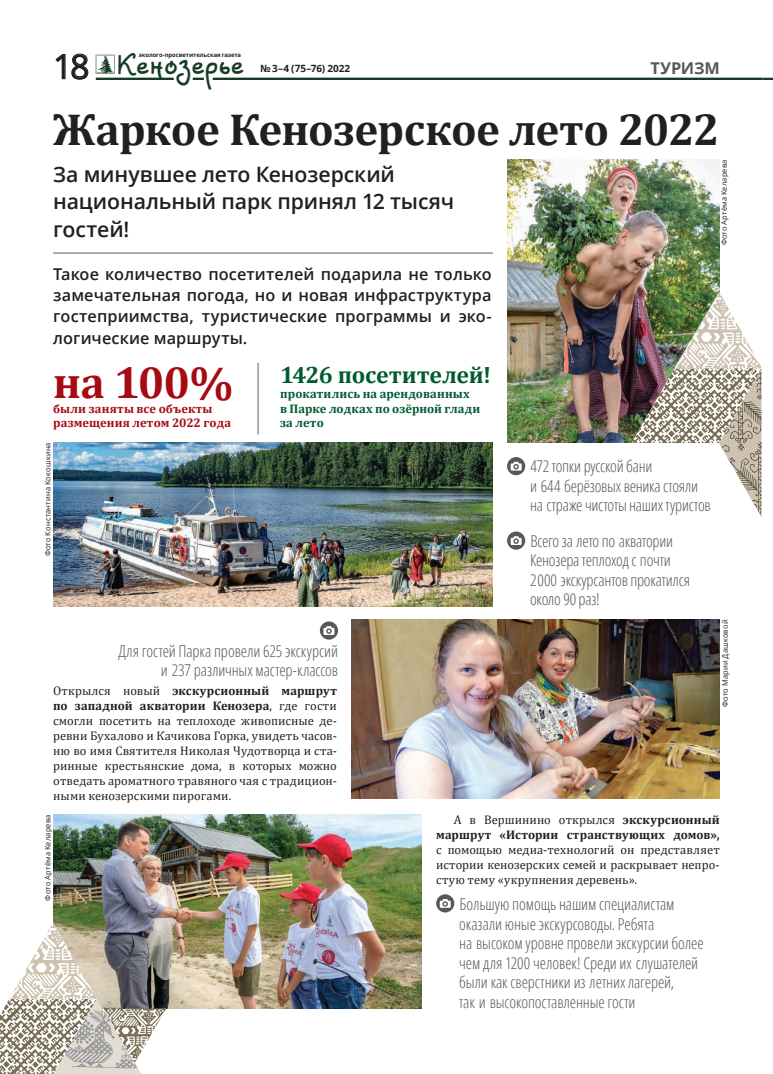
<style>
.page{position:relative;width:773px;height:1074px;background:#fff}
.page>*{position:absolute;margin:0;border:0;box-sizing:border-box;transform-origin:0 0}
.t1{font:700 45px "Cambria";letter-spacing:-.015em;color:#231f20}
.t2{font:700 45px "Cambria";color:#a70a12}
.t3{font:700 23.75px "Cambria";letter-spacing:-.005em;color:#005b31}
.t4{font:700 23.12px "Veles";letter-spacing:-.02em;color:#153c27}
.t5{font:600 21.25px/27.5px "Open Sans";letter-spacing:-.005em;color:#231f20}
.t6{font:300 condensed 16.25px/19.5px "Open Sans";letter-spacing:-.005em;color:#57585a}
.t7{font:600 16.25px/21.2px "Open Sans";letter-spacing:.005em;color:#231f20;text-align:justify}
.t8{font:700 16.25px "Open Sans";color:#57585a}
.t9{font:12.5px/14.9px "Cambria";letter-spacing:.005em;color:#231f20;text-align:justify}
.t10{font:700 12.5px/14.9px "Cambria";letter-spacing:.01em;color:#231f20;text-align:right}
.t11{font:700 12.5px/14.9px "Cambria";letter-spacing:.005em;color:#005b31}
.t12{font:700 12.5px/14.9px "Cambria";letter-spacing:.01em;color:#a70a12}
.t13{font:700 10px "Open Sans";letter-spacing:-.01em;color:#231f20}
.t14{font:7.5px "Open Sans";letter-spacing:.02em;color:#231f20}
.t15{font:700 5.88px "Open Sans";letter-spacing:-.01em;color:#231f20}
.s1{font-family:"Open Sans";font-weight:400;font-size:33.75px;color:#231f20}
.s2{font-weight:700}
.s3{font-weight:400}
</style>
<div class="page">
<svg style="left:55px;top:53px;width:34px;height:27px"></svg>
<hr style="left:96px;top:78px;width:78px;height:2px;background:#153c27">
<hr style="left:213px;top:78px;width:549px;height:2px;background:#153c27">
<svg style="left:762px;top:78px;width:10px;height:2px"></svg>
<svg style="left:193px;top:78px;width:11px;height:2px"></svg>
<svg style="left:96px;top:55px;width:19px;height:19px"></svg>
<hr style="left:53px;top:252px;width:440px;height:1px;background:#57585a">
<img style="left:507px;top:159px;width:212px;height:283px">
<img style="left:631px;top:292px;width:130px;height:224px">
<svg style="left:507px;top:457px;width:18px;height:18px"></svg>
<img style="left:53px;top:442px;width:440px;height:164px">
<svg style="left:507px;top:531px;width:18px;height:19px"></svg>
<img style="left:351px;top:620px;width:368px;height:178px">
<svg style="left:320px;top:621px;width:18px;height:18px"></svg>
<img style="left:53px;top:814px;width:369px;height:194px">
<svg style="left:436px;top:894px;width:18px;height:18px"></svg>
<svg style="left:0;top:923px;width:167px;height:151px"></svg>
<hr style="left:257px;top:363px;width:2px;height:71px;background:#a8a9ad">
<h3 class="t4" style="left:53px;top:52px;width:193px"><span class="s1">18</span> Кенозерье</h3>
<p class="t13" style="left:260px;top:61px;width:91px">№ 3–4 (75–76) 2022</p>
<p class="t15" style="left:139px;top:51px;width:104px">эколого-просветительская газета</p>
<p class="t8" style="left:650px;top:57px;width:44px">туризм</p>
<h1 class="t1" style="left:53px;top:97px;width:668px">Жаркое Кенозерское лето 2022</h1>
<h3 class="t5" style="left:53px;top:160px;width:402px">За минувшее лето Кенозерский национальный парк принял 12 тысяч гостей!</h3>
<p class="t7" style="left:53px;top:263px;width:440px">Такое количество посетителей подарила не только замечательная погода, но и новая инфраструктура гостеприимства, туристические программы и эко&shy;логические маршруты.</p>
<p class="t14" style="left:718px;top:245px;width:87px;rotate:-90deg">Фото Артёма Келарева</p>
<h1 class="t2" style="left:53px;top:350px;width:182px">на 100%</h1>
<p class="t12" style="left:53px;top:400px;width:179px">были заняты все объекты размещения летом 2022 года</p>
<p class="t14" style="left:43px;top:556px;width:116px;rotate:-90deg">Фото Константина Кокошкина</p>
<h2 class="t3" style="left:280px;top:358px;width:212px">1426 посетителей!</h2>
<p class="t11" style="left:280px;top:385px;width:202px">прокатились на арендованных<br>в Парке лодках по озёрной глади за лето</p>
<p class="t6" style="left:119px;top:640px;width:221px;text-align:right">Для гостей Парка провели 625 экскурсий и 237 различных мастер-классов</p>
<p class="t9" style="left:53px;top:683px;width:285px">Открылся новый <span class="s2">экскурсионный маршрут по западной акватории Кенозера</span>, где гости смогли посетить на теплоходе живописные де&shy;ревни Бухалово и Качикова Горка, увидеть часов&shy;ню во имя Святителя Николая Чудотворца и ста&shy;ринные крестьянские дома, в которых можно отведать ароматного травяного чая с традицион&shy;ными кенозерскими пирогами.</p>
<p class="t6" style="left:530px;top:456px;width:182px">472 топки русской бани<br>и 644 берёзовых веника стояли на страже чистоты наших туристов</p>
<p class="t6" style="left:530px;top:530px;width:162px">Всего за лето по акватории<br>Кенозера теплоход с почти<br>2 000 экскурсантов прокатился около 90 раз!</p>
<p class="t14" style="left:719px;top:707px;width:89px;rotate:-90deg">Фото Марии Дашковой</p>
<p class="t14" style="left:43px;top:900px;width:87px;rotate:-90deg">Фото Артёма Келарева</p>
<p class="t10" style="left:436px;top:812px;width:285px"><span class="s3">А в Вершинино открылся</span> экскурсионный маршрут «Истории странствующих домов»,</p>
<p class="t9" style="left:436px;top:842px;width:285px">с помощью медиа-технологий он представляет истории кенозерских семей и раскрывает непро&shy;стую тему «укрупнения деревень».</p>
<p class="t6" style="left:459px;top:893px;width:246px">Большую помощь нашим специалистам оказали юные экскурсоводы. Ребята<br>на высоком уровне провели экскурсии более чем для 1200 человек! Среди их слушателей были как сверстники из летних лагерей,<br>так и высокопоставленные гости</p>
</div>
